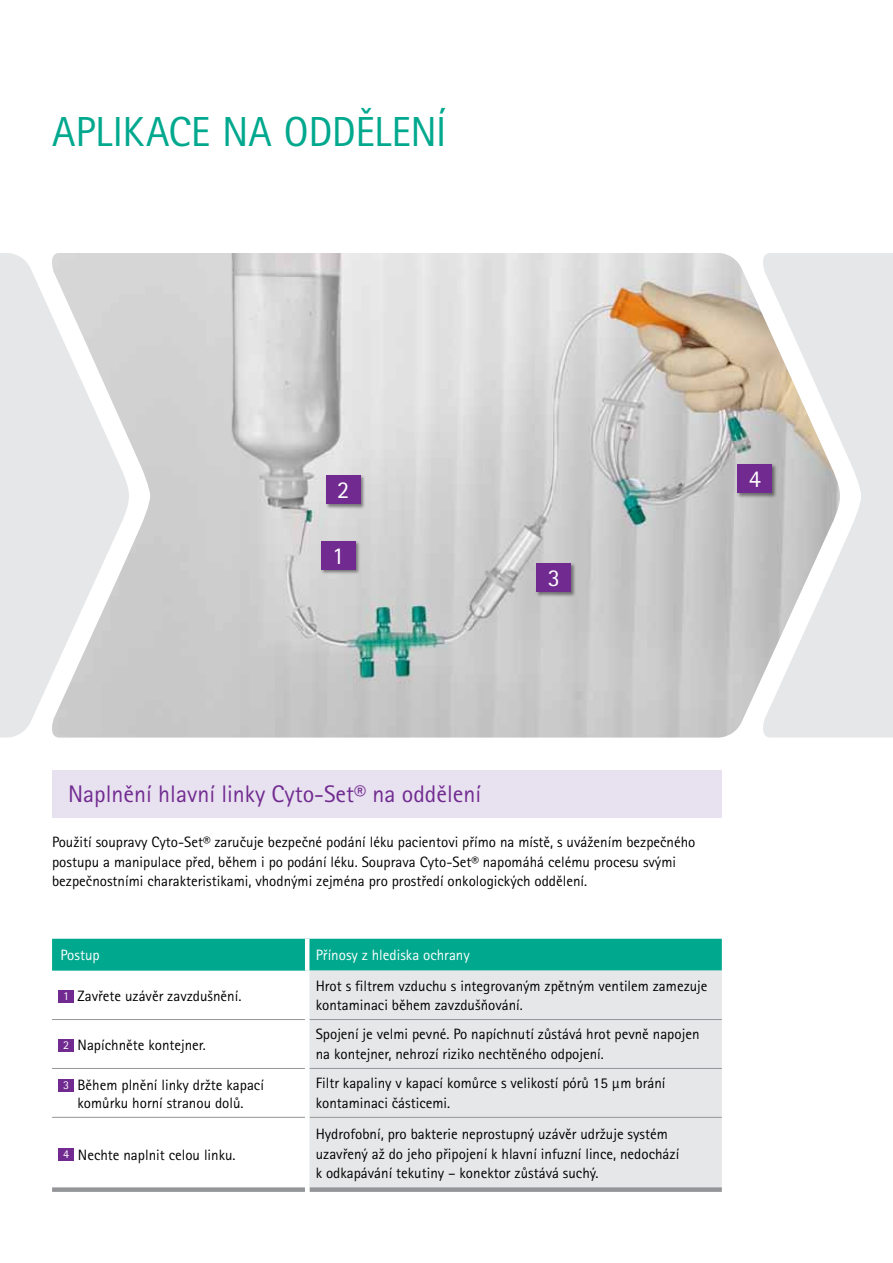
<style>
.page{position:relative;width:893px;height:1263px;background:#fff}
.page>*{position:absolute;margin:0;border:0;box-sizing:border-box;transform-origin:0 0}
.t1{font:42px "Rotis Sans Serif Pro";letter-spacing:-.01em;color:#00a88e}
.t2{font:24.3px "Rotis Sans Serif Pro";color:#fff}
.t3{font:24px "Rotis Sans Serif Pro";color:#712b90}
.t4{font:15px/19.5px "Rotis Sans Serif Pro";color:#000}
.t5{font:15px "Rotis Sans Serif Pro";color:#fff}
.s1{font-size:12px;color:#fff}
</style>
<div class="page">
<img style="left:129px;top:253px;width:629px;height:484px">
<div style="left:52px;top:939px;width:670px;height:32px;background:#00a88e"></div>
<div style="left:309px;top:971px;width:413px;height:216px;background:#e6e7e8"></div>
<hr style="left:52px;top:1117px;width:253px;height:1px;background:#939598">
<hr style="left:309px;top:1117px;width:413px;height:1px;background:#939598">
<hr style="left:52px;top:1019px;width:253px;height:1px;background:#939598">
<hr style="left:309px;top:1019px;width:413px;height:1px;background:#939598">
<hr style="left:52px;top:1068px;width:253px;height:1px;background:#939598">
<hr style="left:309px;top:1068px;width:413px;height:1px;background:#939598">
<hr style="left:305px;top:939px;width:4px;height:32px;background:#fff">
<div style="left:52px;top:1187px;width:253px;height:5px;background:#939598"></div>
<div style="left:309px;top:1187px;width:413px;height:5px;background:#939598"></div>
<div style="left:58px;top:990px;width:16px;height:13px;background:#712b90"></div>
<div style="left:58px;top:1039px;width:16px;height:13px;background:#712b90"></div>
<div style="left:58px;top:1079px;width:16px;height:13px;background:#712b90"></div>
<div style="left:58px;top:1149px;width:16px;height:12px;background:#712b90"></div>
<svg style="left:758px;top:253px;width:135px;height:484px;background:#e1e0df"></svg>
<svg style="left:0;top:253px;width:129px;height:484px;background:#e4e4e5"></svg>
<div style="left:320px;top:540px;width:40px;height:35px;background:#000;opacity:.45"></div>
<div style="left:321px;top:541px;width:34px;height:29px;background:#712b90"></div>
<div style="left:325px;top:474px;width:40px;height:35px;background:#000;opacity:.45"></div>
<div style="left:326px;top:475px;width:34px;height:29px;background:#712b90"></div>
<div style="left:536px;top:562px;width:40px;height:35px;background:#000;opacity:.45"></div>
<div style="left:537px;top:563px;width:34px;height:29px;background:#712b90"></div>
<div style="left:736px;top:463px;width:41px;height:35px;background:#000;opacity:.45"></div>
<div style="left:738px;top:464px;width:34px;height:29px;background:#712b90"></div>
<div style="left:52px;top:770px;width:670px;height:47px;background:#e8e1f0"></div>
<h1 class="t1" style="left:52px;top:107px;width:396px">Aplikace na oddělení</h1>
<h2 class="t2" style="left:337px;top:476px;width:14px">2</h2>
<h2 class="t2" style="left:332px;top:541px;width:14px">1</h2>
<h2 class="t2" style="left:548px;top:564px;width:14px">3</h2>
<h2 class="t2" style="left:749px;top:465px;width:14px">4</h2>
<h3 class="t3" style="left:68px;top:780px;width:415px">Naplnění hlavní linky Cyto-Set® na oddělení</h3>
<p class="t4" style="left:52px;top:832px;width:645px">Použití soupravy Cyto-Set® zaručuje bezpečné podání léku pacientovi přímo na místě, s uvážením bezpečného postupu a manipulace před, během i po podání léku. Souprava Cyto-Set® napomáhá celému procesu svými bezpečnostními charakteristikami, vhodnými zejména pro prostředí onkologických oddělení.</p>
<p class="t5" style="left:61px;top:946px;width:41px">Postup</p>
<p class="t5" style="left:316px;top:946px;width:156px">Přínosy z hlediska ochrany</p>
<p class="t4" style="left:63px;top:987px;width:180px"><span class="s1">1</span> Zavřete uzávěr zavzdušnění.</p>
<p class="t4" style="left:316px;top:976px;width:393px">H rot s filtrem vzduchu s integrovaným zpětným ventilem zamezuje kontaminaci během zavzdušňování.</p>
<p class="t4" style="left:63px;top:1036px;width:144px"><span class="s1">2</span> Napíchněte kontejner.</p>
<p class="t4" style="left:316px;top:1025px;width:385px">Spojení je velmi pevné. Po napíchnutí zůstává hrot pevně napojen na kontejner, nehrozí riziko nechtěného odpojení.</p>
<p class="t4" style="left:63px;top:1076px;width:202px;line-height:18px;text-align:center"><span class="s1">3</span> Během plnění linky držte kapací komůrku horní stranou dolů.</p>
<p class="t4" style="left:316px;top:1073px;width:351px">Filtr kapaliny v kapací komůrce s velikostí pórů 15 µm brání kontaminaci částicemi.</p>
<p class="t4" style="left:63px;top:1145px;width:174px"><span class="s1">4</span> Nechte naplnit celou linku.</p>
<p class="t4" style="left:316px;top:1124px;width:365px">Hydrofobní, pro bakterie neprostupný uzávěr udržuje systém uzavřený až do jeho připojení k hlavní infuzní lince, nedochází k odkapávání tekutiny – konektor zůstává suchý.</p>
</div>
